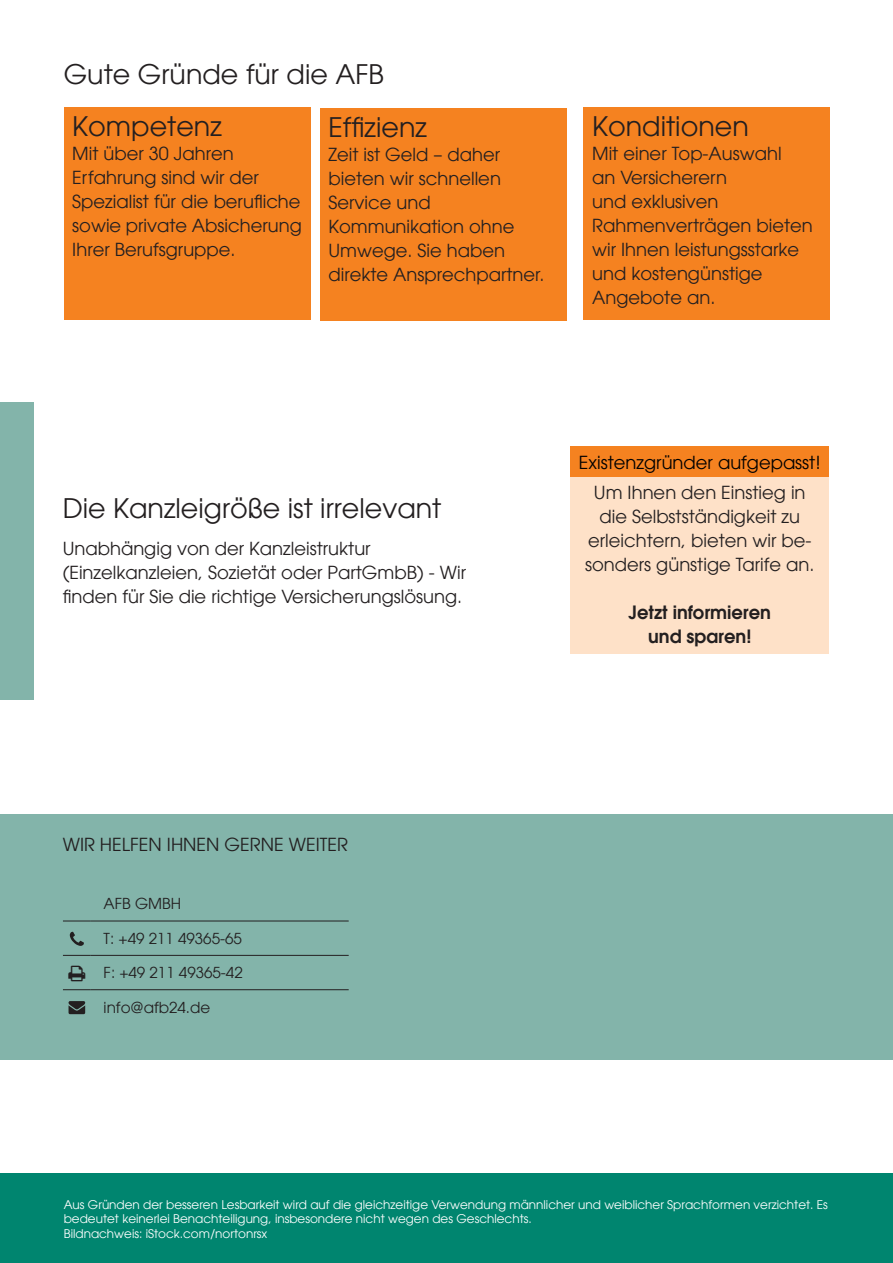
<style>
.page{position:relative;width:893px;height:1263px;background:#fff}
.page>*{position:absolute;margin:0;border:0;box-sizing:border-box;transform-origin:0 0}
.t1{font:27px/52.1px "Avant Garde LT";color:#231f20}
.t2{font:18px/24px "Avant Garde LT";color:#231f20}
.t3{font:18px "Avant Garde LT";color:#000001}
.t4{font:600 18px/24px "Avant Garde";color:#231f20;text-align:center}
.t5{font:15.15px "Avant Garde LT";color:#231f20}
.t6{font:12px/14.4px "Avant Garde LT";color:#fff}
</style>
<div class="page">
<div style="left:0;top:1174px;width:893px;height:89px;background:#00856f"></div>
<div style="left:0;top:402px;width:33px;height:297px;background:#83b4aa"></div>
<div style="left:570px;top:478px;width:259px;height:176px;background:#fee1c8"></div>
<div style="left:570px;top:447px;width:259px;height:30px;background:#f58220"></div>
<div style="left:0;top:814px;width:893px;height:245px;background:#83b4aa"></div>
<div style="left:64px;top:107px;width:246px;height:213px;background:#f58220"></div>
<div style="left:320px;top:108px;width:247px;height:213px;background:#f58220"></div>
<div style="left:584px;top:107px;width:246px;height:213px;background:#f58220"></div>
<svg style="left:63px;top:921px;width:28px;height:1px"></svg>
<hr style="left:91px;top:921px;width:258px;height:1px;background:#231f20">
<svg style="left:63px;top:955px;width:28px;height:1px"></svg>
<hr style="left:91px;top:955px;width:258px;height:1px;background:#231f20">
<svg style="left:63px;top:989px;width:28px;height:1px"></svg>
<hr style="left:91px;top:989px;width:258px;height:1px;background:#231f20">
<svg style="left:70px;top:932px;width:14px;height:14px"></svg>
<svg style="left:69px;top:1001px;width:16px;height:13px"></svg>
<h1 class="t1" style="left:72px;top:48px;width:313px;text-indent:-9px">Gute Gründe für die AFB<br>Kompetenz</h1>
<p class="t2" style="left:72px;top:141px;width:231px">Mit über 30 Jahren<br>Erfahrung sind wir der<br>Spezialist für die berufliche sowie private Absicherung<br>Ihrer Berufsgruppe.</p>
<h1 class="t1" style="left:328px;top:101px;width:100px">Effizienz</h1>
<p class="t2" style="left:328px;top:142px;width:217px">Zeit ist Geld – daher bieten wir schnellen<br>Service und<br>Kommunikation ohne<br>Umwege. Sie haben direkte Ansprechpartner.</p>
<h1 class="t1" style="left:592px;top:100px;width:158px">Konditionen</h1>
<p class="t2" style="left:592px;top:141px;width:222px">Mit einer Top-Auswahl<br>an Versicherern<br>und exklusiven<br>Rahmenverträgen bieten wir Ihnen leistungsstarke und kostengünstige<br>Angebote an.</p>
<h1 class="t1" style="left:63px;top:482px;width:380px">Die Kanzleigröße ist irrelevant</h1>
<p class="t2" style="left:63px;top:536px;width:405px">Unabhängig von der Kanzleistruktur (Einzelkanzleien, Sozietät oder PartGmbB) - Wir finden für Sie die richtige Versicherungslösung.</p>
<p class="t3" style="left:579px;top:451px;width:243px">Existenzgründer aufgepasst!</p>
<p class="t2" style="left:585px;top:480px;width:231px;text-align:center">Um Ihnen den Einstieg in die Selbstständigkeit zu erleichtern, bieten wir be&shy;sonders günstige Tarife an.</p>
<p class="t4" style="left:628px;top:600px;width:144px">Jetzt informieren und sparen!</p>
<p class="t2" style="left:63px;top:832px;width:287px">WIR HELFEN IHNEN GERNE WEITER</p>
<p class="t5" style="left:104px;top:895px;width:79px">AFB GMBH</p>
<p class="t5" style="left:104px;top:929px;width:140px">T: +49 211 49365-65</p>
<p class="t5" style="left:104px;top:964px;width:141px">F: +49 211 49365-42</p>
<p class="t5" style="left:104px;top:998px;width:108px">info@afb24.de</p>
<p class="t6" style="left:64px;top:1197px;width:766px">Aus Gründen der besseren Lesbarkeit wird auf die gleichzeitige Verwendung männlicher und weiblicher Sprachformen verzichtet. Es bedeutet keinerlei Benachteiligung, insbesondere nicht wegen des Geschlechts.<br>Bildnachweis: iStock.com/nortonrsx</p>
</div>
